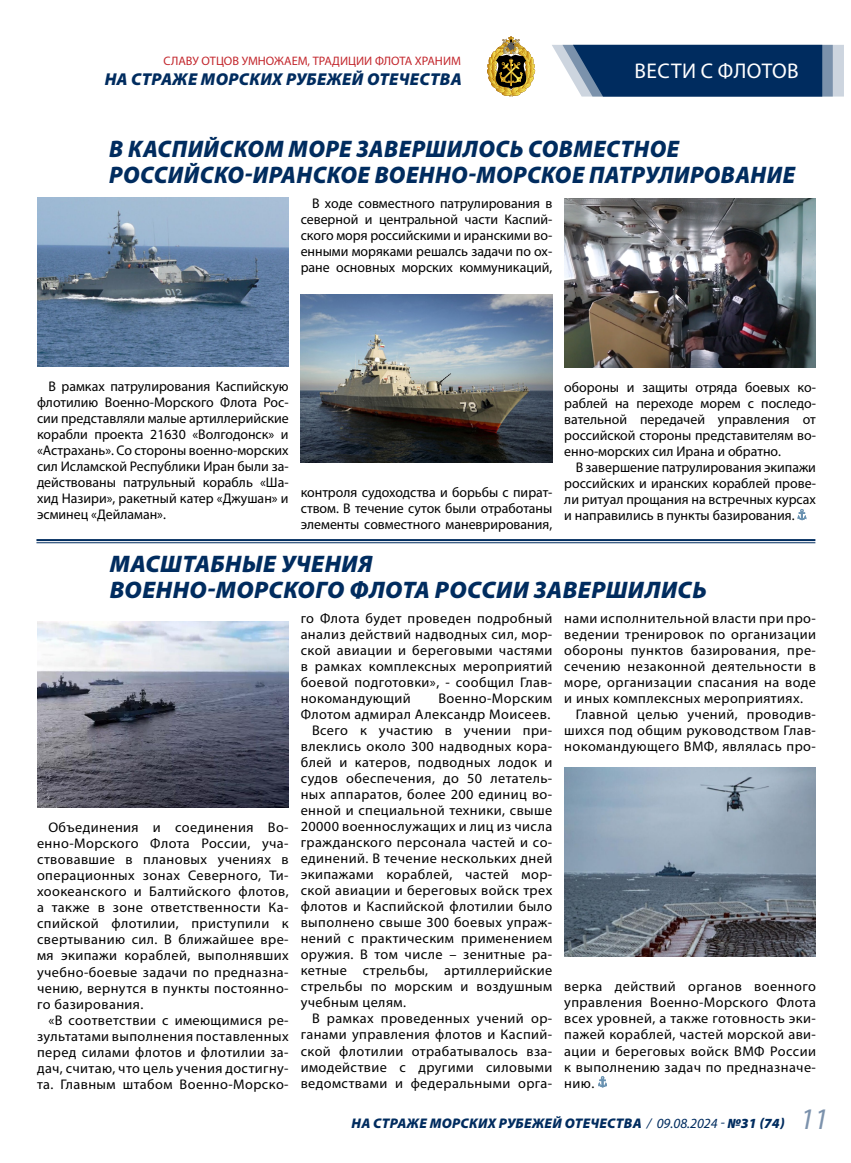
<style>
.page{position:relative;width:851px;height:1163px;background:#fff}
.page>*{position:absolute;margin:0;border:0;box-sizing:border-box;transform-origin:0 0}
.t1{font:italic 900 24px/26px "Myriad Pro";letter-spacing:.02em;color:#002c5f;scale:.96 1}
.t2{font:italic 900 24px/26px "Myriad Pro";letter-spacing:.02em;color:#002c5f}
.t3{font:21.3px "Myriad Pro";letter-spacing:.02em;color:#fff}
.t4{font:italic 900 17.2px "Myriad Pro";letter-spacing:.02em;color:#002c5f}
.t5{font:14px/16px "Myriad Pro";letter-spacing:.03em;color:#000;text-align:justify}
.t6{font:italic 900 14px "Myriad Pro";letter-spacing:.02em;color:#002c5f}
.t7{font:12.3px "Myriad Pro";color:#c3272d}
.s1{font-weight:400}
.s2{font-weight:400;font-size:30px}
</style>
<div class="page">
<svg style="left:487px;top:36px;width:48px;height:61px"></svg>
<svg style="left:552px;top:45px;width:291px;height:52px;background:#264b76"></svg>
<svg style="left:598px;top:1076px;width:9px;height:11px"></svg>
<img style="left:37px;top:621px;width:251px;height:186px">
<hr style="left:36px;top:539px;width:779px;height:2px;background:#002c5f">
<hr style="left:36px;top:542px;width:779px;height:1px;background:#002c5f">
<svg style="left:797px;top:509px;width:9px;height:11px"></svg>
<img style="left:37px;top:198px;width:251px;height:168px">
<img style="left:564px;top:199px;width:251px;height:168px">
<img style="left:300px;top:294px;width:252px;height:168px">
<img style="left:564px;top:767px;width:251px;height:189px">
<p class="t7" style="left:163px;top:53px;width:299px">СЛАВУ ОТЦОВ УМНОЖАЕМ, ТРАДИЦИИ ФЛОТА ХРАНИМ</p>
<p class="t4" style="left:105px;top:70px;width:358px">НА СТРАЖЕ МОРСКИХ РУБЕЖЕЙ ОТЕЧЕСТВА</p>
<h2 class="t3" style="left:634px;top:58px;width:165px">ВЕСТИ С ФЛОТОВ</h2>
<h1 class="t1" style="left:109px;top:136px;width:716px">В КАСПИЙСКОМ МОРЕ ЗАВЕРШИЛОСЬ СОВМЕСТНОЕ<br>РОССИЙСКО-ИРАНСКОЕ ВОЕННО-МОРСКОЕ ПАТРУЛИРОВАНИЕ</h1>
<p class="t5" style="left:300px;top:195px;width:253px;text-indent:11px">В ходе совместного патрулирования в северной и центральной части Каспий&shy;ского моря российскими и иранскими во&shy;енными моряками решалсь задачи по ох&shy;ране основных морских коммуникаций,</p>
<p class="t5" style="left:37px;top:378px;width:253px;text-indent:11px">В рамках патрулирования Каспийскую флотилию Военно-Морского Флота Рос&shy;сии представляли малые артиллерийские корабли проекта 21630 «Волгодонск» и «Астрахань». Со стороны военно-морских сил Исламской Республики Иран были за&shy;действованы патрульный корабль «Ша&shy;хид Назири», ракетный катер «Джушан» и эсминец «Дейламан».</p>
<p class="t5" style="left:300px;top:483px;width:253px">контроля судоходства и борьбы с пират&shy;ством. В течение суток были отработаны элементы совместного маневрирования,</p>
<p class="t5" style="left:564px;top:379px;width:253px">обороны и защиты отряда боевых ко&shy;раблей на переходе морем с последо&shy;вательной передачей управления от российской стороны представителям во&shy;енно-морских сил Ирана и обратно.</p>
<p class="t5" style="left:564px;top:459px;width:253px;text-indent:11px">В завершение патрулирования экипажи российских и иранских кораблей прове&shy;ли ритуал прощания на встречных курсах и направились в пункты базирования.</p>
<h1 class="t2" style="left:110px;top:551px;width:598px">МАСШТАБНЫЕ УЧЕНИЯ<br>ВОЕННО-МОРСКОГО ФЛОТА РОССИИ ЗАВЕРШИЛИСЬ</h1>
<p class="t5" style="left:37px;top:819px;width:253px;text-indent:11px">Объединения и соединения Во&shy;енно-Морского Флота России, уча&shy;ствовавшие в плановых учениях в операционных зонах Северного, Ти&shy;хоокеанского и Балтийского флотов, а также в зоне ответственности Ка&shy;спийской флотилии, приступили к свертыванию сил. В ближайшее вре&shy;мя экипажи кораблей, выполнявших учебно-боевые задачи по предназна&shy;чению, вернутся в пункты постоянно&shy;го базирования.</p>
<p class="t5" style="left:37px;top:1011px;width:253px;text-indent:11px">«В соответствии с имеющимися ре&shy;зультатами выполнения поставленных перед силами флотов и флотилии за&shy;дач, считаю, что цель учения достигну&shy;та. Главным штабом Военно-Морско-</p>
<p class="t5" style="left:300px;top:610px;width:253px">го Флота будет проведен подробный анализ действий надводных сил, мор&shy;ской авиации и береговыми частями в рамках комплексных мероприятий боевой подготовки», - сообщил Глав&shy;нокомандующий</p>
<p class="t5" style="left:438px;top:690px;width:115px">Военно-Морским</p>
<p class="t5" style="left:300px;top:706px;width:251px">Флотом адмирал Александр Моисеев.</p>
<p class="t5" style="left:312px;top:722px;width:242px">Всего к участию в учении при-</p>
<p class="t5" style="left:300px;top:738px;width:253px">влеклись около 300 надводных кора-</p>
<p class="t5" style="left:300px;top:754px;width:253px">блей и катеров, подводных лодок и</p>
<p class="t5" style="left:300px;top:770px;width:253px">судов обеспечения, до 50 летатель-</p>
<p class="t5" style="left:300px;top:786px;width:253px">ных аппаратов, более 200 единиц во-</p>
<p class="t5" style="left:300px;top:802px;width:253px">енной и специальной техники, свыше</p>
<p class="t5" style="left:300px;top:818px;width:253px">20000 военнослужащих и лиц из числа</p>
<p class="t5" style="left:300px;top:834px;width:253px">гражданского персонала частей и со-</p>
<p class="t5" style="left:300px;top:850px;width:253px">единений. В течение нескольких дней</p>
<p class="t5" style="left:300px;top:866px;width:253px">экипажами кораблей, частей мор-</p>
<p class="t5" style="left:300px;top:882px;width:253px">ской авиации и береговых войск трех</p>
<p class="t5" style="left:300px;top:898px;width:253px">флотов и Каспийской флотилии было</p>
<p class="t5" style="left:300px;top:914px;width:253px">выполнено свыше 300 боевых упраж-</p>
<p class="t5" style="left:300px;top:930px;width:253px">нений с практическим применением</p>
<p class="t5" style="left:300px;top:946px;width:253px">оружия. В том числе – зенитные ра-</p>
<p class="t5" style="left:300px;top:962px;width:253px">кетные стрельбы, артиллерийские</p>
<p class="t5" style="left:300px;top:978px;width:253px">стрельбы по морским и воздушным</p>
<p class="t5" style="left:300px;top:994px;width:107px">учебным целям.</p>
<p class="t5" style="left:312px;top:1010px;width:242px">В рамках проведенных учений ор-</p>
<p class="t5" style="left:300px;top:1026px;width:253px">ганами управления флотов и Каспий-</p>
<p class="t5" style="left:300px;top:1042px;width:253px">ской флотилии отрабатывалось вза-</p>
<p class="t5" style="left:300px;top:1058px;width:253px">имодействие с другими силовыми</p>
<p class="t5" style="left:300px;top:1074px;width:253px">ведомствами и федеральными орга-</p>
<p class="t5" style="left:564px;top:610px;width:253px">нами исполнительной власти при про-</p>
<p class="t5" style="left:564px;top:626px;width:253px">ведении тренировок по организации</p>
<p class="t5" style="left:564px;top:642px;width:253px">обороны пунктов базирования, пре-</p>
<p class="t5" style="left:564px;top:658px;width:253px">сечению незаконной деятельности в</p>
<p class="t5" style="left:564px;top:674px;width:253px">море, организации спасания на воде</p>
<p class="t5" style="left:564px;top:690px;width:240px">и иных комплексных мероприятиях.</p>
<p class="t5" style="left:575px;top:706px;width:242px">Главной целью учений, проводив-</p>
<p class="t5" style="left:564px;top:722px;width:253px">шихся под общим руководством Глав-</p>
<p class="t5" style="left:564px;top:738px;width:253px">нокомандующего ВМФ, являлась про-</p>
<p class="t5" style="left:564px;top:978px;width:253px">верка действий органов военного управления Военно-Морского Флота всех уровней, а также готовность эки&shy;пажей кораблей, частей морской ави&shy;ации и береговых войск ВМФ России к выполнению задач по предназначе&shy;нию.</p>
<p class="t6" style="left:351px;top:1114px;width:478px">НА СТРАЖЕ МОРСКИХ РУБЕЖЕЙ ОТЕЧЕСТВА <span class="s1">/ 09.08.2024 -</span> №31 (74) <span class="s2">11</span></p>
</div>
